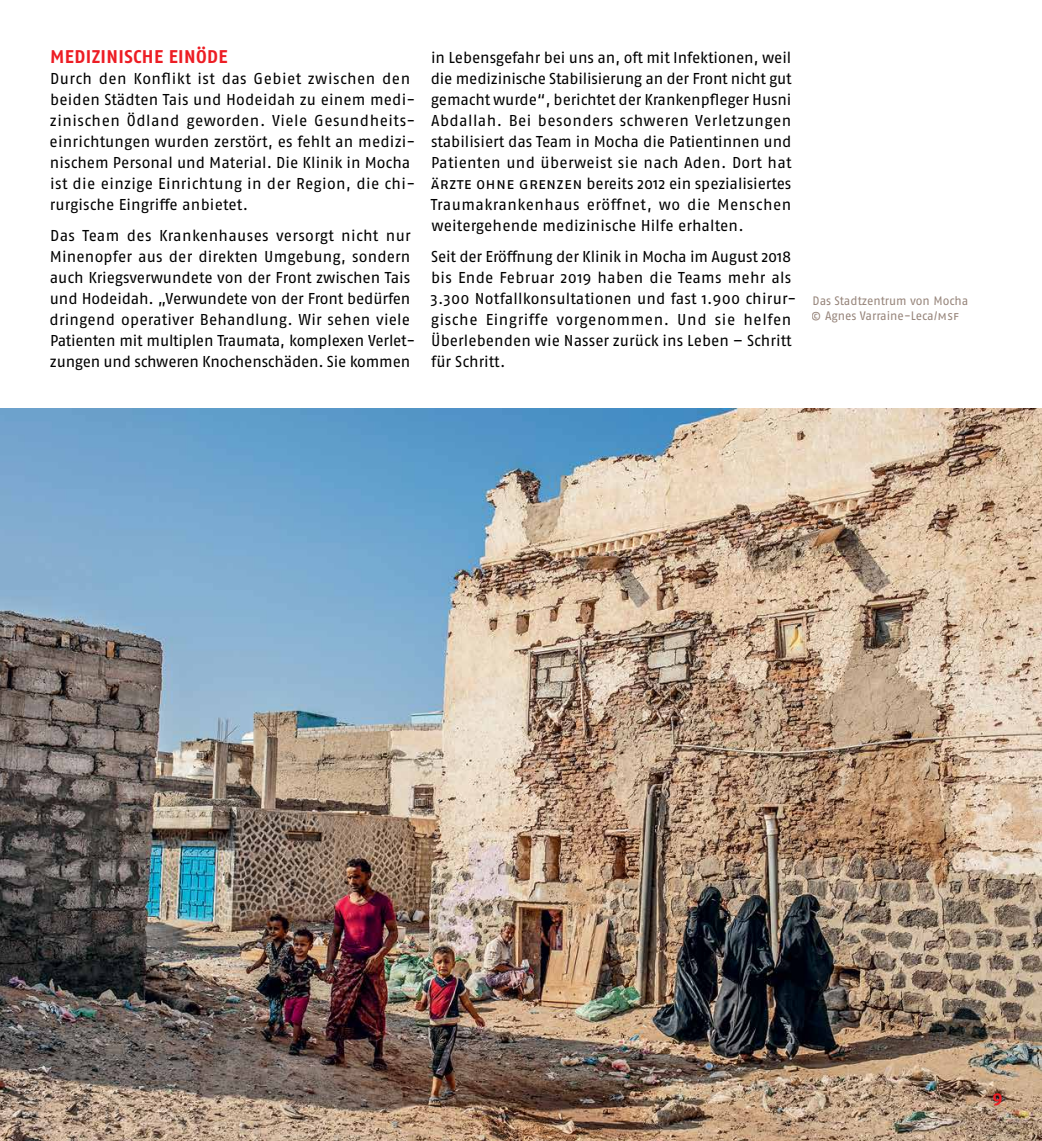
<style>
.page{position:relative;width:1042px;height:1141px;background:#fff}
.page>*{position:absolute;margin:0;border:0;box-sizing:border-box;transform-origin:0 0}
.t1{font:700 18.38px "Fago OT";letter-spacing:.02em;color:#ed1d24}
.t2{font:700 17.5px "Fago OT";color:#ed1d24}
.t3{font:15.75px/21px "Fago OT";letter-spacing:.01em;color:#000}
.t4{font:15.75px/21px "Fago OT";letter-spacing:-.01em;color:#000}
.t5{font:12.25px/15.8px "Fago OT";letter-spacing:-.005em;color:#97857b}
</style>
<div class="page">
<img style="left:1px;top:408px;width:1041px;height:733px">
<img style="left:0;top:408px;width:1px;height:733px">
<p class="t1" style="left:50px;top:46px;width:179px">MEDIZINISCHE EINÖDE</p>
<p class="t3" style="left:50px;top:68px;width:367px">Durch den Konflikt ist das Gebiet zwischen den beiden Städten Tais und Hodeidah zu einem medi&shy;zinischen Ödland geworden. Viele Gesundheits&shy;einrichtungen wurden zerstört, es fehlt an medizi&shy;nischem Personal und Material. Die Klinik in Mocha ist die einzige Einrichtung in der Region, die chi&shy;rurgische Eingriffe anbietet.</p>
<p class="t4" style="left:50px;top:225px;width:367px">Das Team des Krankenhauses versorgt nicht nur Minenopfer aus der direkten Umgebung, sondern auch Kriegsverwundete von der Front zwischen Tais und Hodeidah. „Verwundete von der Front bedürfen dringend operativer Behandlung. Wir sehen viele Patienten mit multiplen Traumata, komplexen Verlet&shy;zungen und schweren Knochenschäden. Sie kommen</p>
<p class="t3" style="left:431px;top:47px;width:362px;text-align:justify">in Lebensgefahr bei uns an, oft mit Infektionen, weil die medizinische Stabilisierung an der Front nicht gut gemacht wurde“, berichtet der Krankenpfleger Husni Abdallah. Bei besonders schweren Verletzungen stabilisiert das Team in Mocha die Patientinnen und Patienten und überweist sie nach Aden. Dort hat Ärzte ohne Grenzen bereits 2012 ein spezialisiertes Traumakrankenhaus eröffnet, wo die Menschen weitergehende medizinische Hilfe erhalten.</p>
<p class="t3" style="left:430px;top:246px;width:367px">Seit der Eröffnung der Klinik in Mocha im August 2018 bis Ende Februar 2019 haben die Teams mehr als 3.300 Notfallkonsultationen und fast 1.900 chirur&shy;gische Eingriffe vorgenommen. Und sie helfen Überlebenden wie Nasser zurück ins Leben – Schritt für Schritt.</p>
<p class="t5" style="left:812px;top:292px;width:158px">Das Stadtzentrum von Mocha © Agnes Varraine-Leca/msf</p>
<p class="t2" style="left:992px;top:1089px;width:12px">9</p>
</div>
